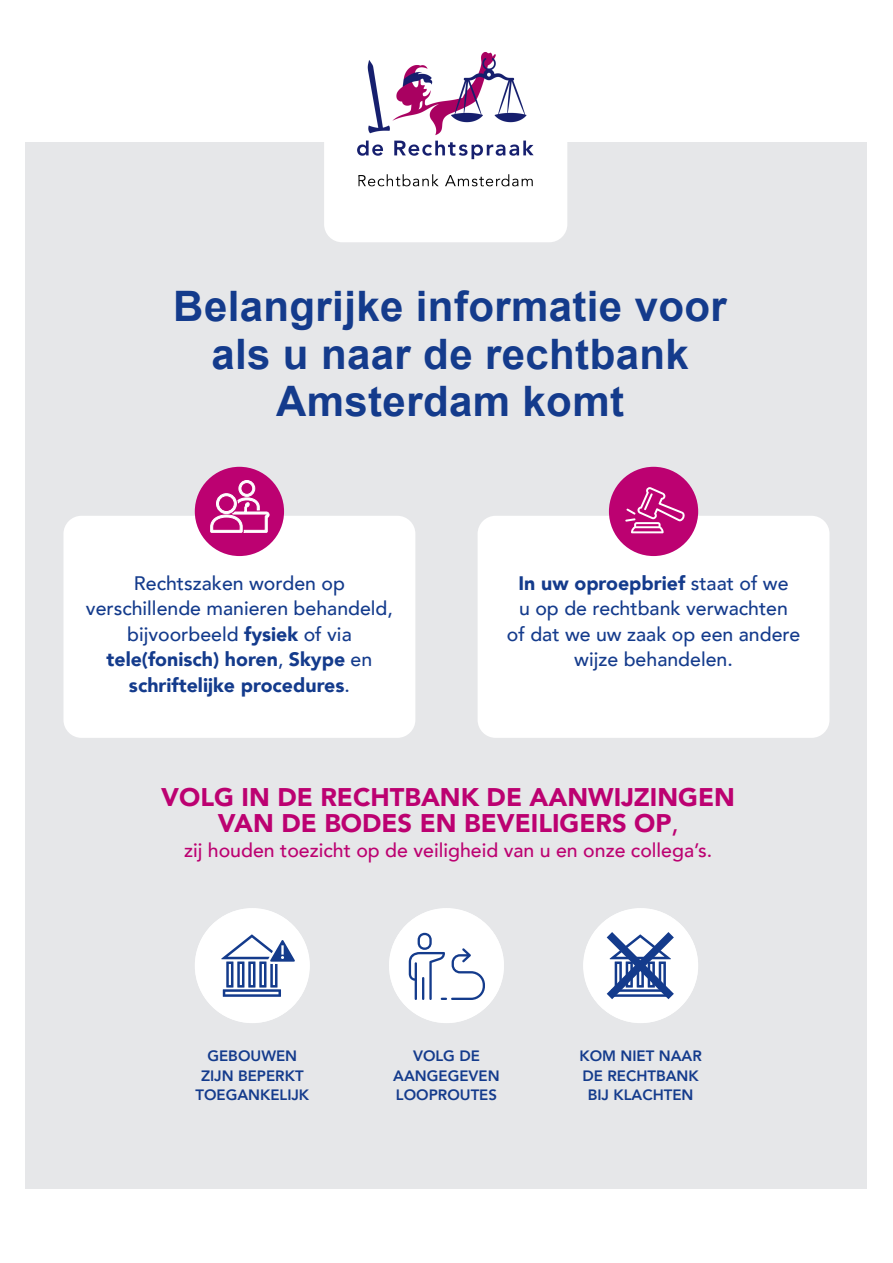
<style>
.page{position:relative;width:893px;height:1263px;background:#fff}
.page>*{position:absolute;margin:0;border:0;box-sizing:border-box;transform-origin:0 0}
.t1{font:700 42px/47.5px "Arial";letter-spacing:.01em;color:#143b8c;text-align:center}
.t2{font:900 25.5px/25.5px "Avenir";color:#bc0171;text-align:center}
.t3{font:500 19.5px/25.5px "Avenir";color:#143b8c;text-align:center}
.t4{font:500 19.5px "Avenir";color:#bc0171}
.t5{font:800 15px/19.5px "Avenir";color:#143b8c;text-align:center}
.s1{font-weight:900}
.s2{font-weight:500}
</style>
<div class="page">
<div style="left:26px;top:142px;width:841px;height:1047px;background:#e6e7e9"></div>
<div style="left:63px;top:516px;width:352px;height:222px;background:#fff;border-radius:18px"></div>
<div style="left:478px;top:516px;width:351px;height:222px;background:#fff;border-radius:18px"></div>
<div style="left:609px;top:467px;width:89px;height:89px;background:#bc0171;border-radius:50%"></div>
<svg style="left:625px;top:487px;width:60px;height:46px"></svg>
<div style="left:195px;top:467px;width:89px;height:89px;background:#bc0171;border-radius:50%"></div>
<svg style="left:210px;top:480px;width:60px;height:53px"></svg>
<div style="left:583px;top:908px;width:115px;height:115px;background:#fff;border-radius:50%"></div>
<svg style="left:607px;top:932px;width:67px;height:67px"></svg>
<div style="left:389px;top:908px;width:115px;height:115px;background:#fff;border-radius:50%"></div>
<svg style="left:409px;top:933px;width:76px;height:67px"></svg>
<div style="left:195px;top:908px;width:115px;height:115px;background:#fff;border-radius:50%"></div>
<svg style="left:221px;top:934px;width:74px;height:63px"></svg>
<div style="left:324px;top:28px;width:243px;height:214px;background:#fff;border-radius:18px"></div>
<img style="left:357px;top:52px;width:177px;height:135px">
<h1 class="t1" style="left:173px;top:283px;width:555px">Belangrijke informatie voor als u naar de rechtbank<br>Amsterdam komt</h1>
<p class="t3" style="left:86px;top:569px;width:309px">Rechtszaken worden op verschillende manieren behandeld, bijvoorbeeld <span class="s1">fysiek</span> of via <span class="s1">tele(fonisch) horen</span>, <span class="s1">Skype</span> en <span class="s1">schriftelijke procedures</span>.</p>
<p class="t3" style="left:507px;top:569px;width:295px"><span class="s1">In uw oproepbrief</span> staat of we<br>u op de rechtbank verwachten<br>of dat we uw zaak op een andere wijze behandelen.</p>
<h2 class="t2" style="left:161px;top:784px;width:575px">VOLG IN DE RECHTBANK DE AANWIJZINGEN<br>VAN DE BODES EN BEVEILIGERS OP<span class="s2">,</span></h2>
<p class="t4" style="left:184px;top:834px;width:530px">zij houden toezicht op de veiligheid van u en onze collega’s.</p>
<p class="t5" style="left:195px;top:1046px;width:115px">GEBOUWEN<br>ZIJN BEPERKT<br>TOEGANKELIJK</p>
<p class="t5" style="left:393px;top:1046px;width:108px">VOLG DE<br>AANGEGEVEN<br>LOOPROUTES</p>
<p class="t5" style="left:579px;top:1046px;width:124px">KOM NIET NAAR<br>DE RECHTBANK<br>BIJ KLACHTEN</p>
</div>
